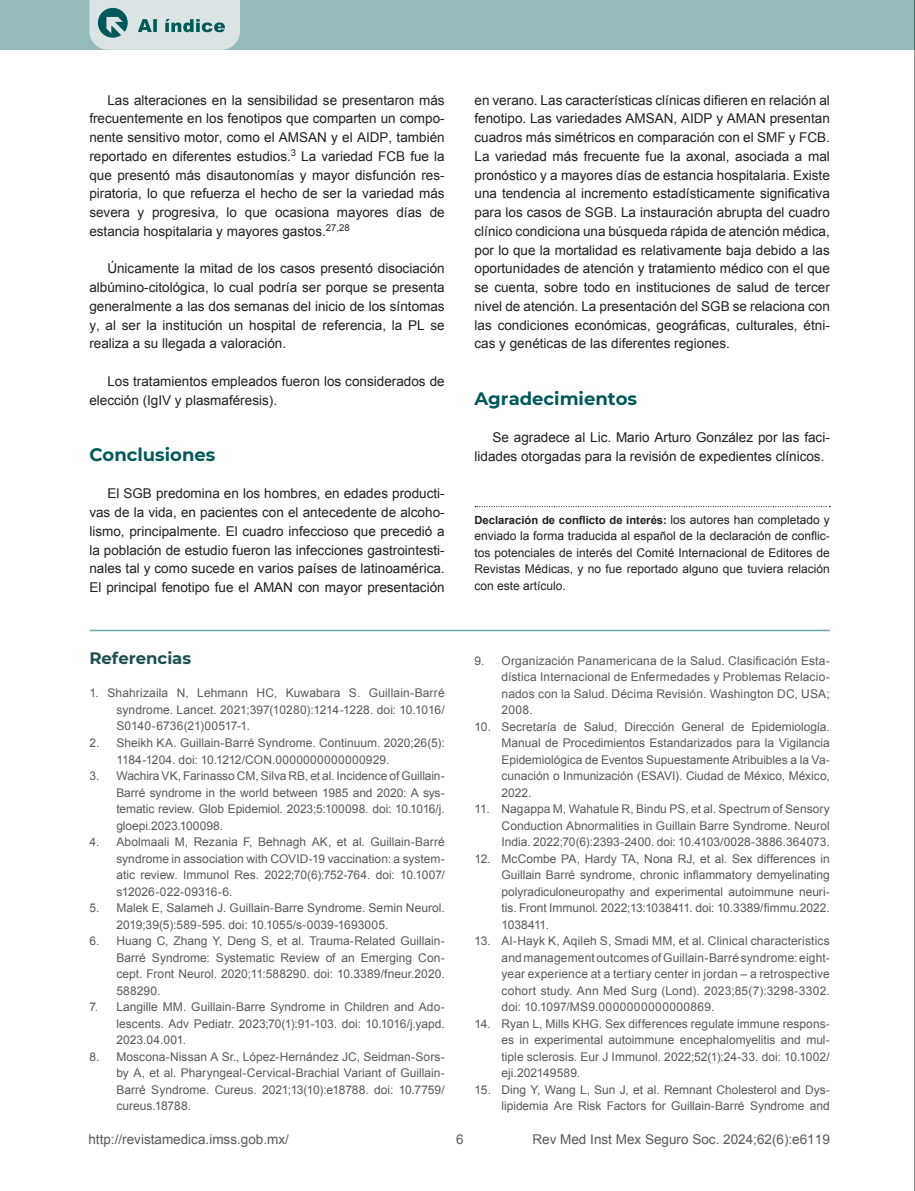
<style>
.page{position:relative;width:915px;height:1191px;background:#fff}
.page>*{position:absolute;margin:0;border:0;box-sizing:border-box;transform-origin:0 0}
.t1{font:700 18px "Montserrat";color:#01585b}
.t2{font:700 16.5px "Montserrat";color:#1c4f4f}
.t3{font:13.5px/18.8px "Arial";color:#231f20;text-align:justify}
.t4{font:13.5px "Arial";color:#58595b}
.t5{font:12px/16.5px "Arial";color:#58595b;text-align:justify}
.t6{font:12px/16.5px "Arial";color:#231f20;text-align:justify}
.t7{font:700 11.25px "Arial";color:#231f20}
.s1{font-weight:400;font-size:12px}
</style>
<div class="page">
<div style="left:0;top:0;width:914px;height:50px;background:#93bbbb"></div>
<hr style="left:90px;top:629px;width:739px;height:2px;background:#70a6a6">
<svg style="left:475px;top:506px;width:355px;height:1px"></svg>
<hr style="left:914px;top:0;width:1px;height:1191px;background:#231f20">
<svg style="left:89px;top:0;width:151px;height:50px;background:#bbcfcf"></svg>
<p class="t3" style="left:89px;top:91px;width:357px;text-indent:18px">Las alteraciones en la sensibilidad se presentaron más frecuentemente en los fenotipos que comparten un compo&shy;nente sensitivo motor, como el AMSAN y el AIDP, también reportado en diferentes estudios.<sup>3</sup> La variedad FCB fue la que presentó más disautonomías y mayor disfunción res&shy;piratoria, lo que refuerza el hecho de ser la variedad más severa y progresiva, lo que ocasiona mayores días de estancia hospitalaria y mayores gastos.<sup>27,28</sup></p>
<p class="t3" style="left:89px;top:259px;width:357px;text-indent:18px">Únicamente la mitad de los casos presentó disociación albúmino-citológica, lo cual podría ser porque se presenta generalmente a las dos semanas del inicio de los síntomas y, al ser la institución un hospital de referencia, la PL se realiza a su llegada a valoración.</p>
<p class="t3" style="left:89px;top:372px;width:357px;text-indent:18px">Los tratamientos empleados fueron los considerados de elección (IgIV y plasmaféresis).</p>
<h1 class="t1" style="left:89px;top:441px;width:127px">Conclusiones</h1>
<p class="t3" style="left:89px;top:484px;width:357px;text-indent:18px">El SGB predomina en los hombres, en edades producti&shy;vas de la vida, en pacientes con el antecedente de alcoho&shy;lismo, principalmente. El cuadro infeccioso que precedió a la población de estudio fueron las infecciones gastrointesti&shy;nales tal y como sucede en varios países de latinoamérica.<br>El principal fenotipo fue el AMAN con mayor presentación</p>
<h2 class="t2" style="left:89px;top:646px;width:103px">Referencias</h2>
<p class="t5" style="left:116px;top:685px;width:330px;text-indent:-27px">1. Shahrizaila N, Lehmann HC, Kuwabara S. Guillain-Barré syndrome. Lancet. 2021;397(10280):1214-1228. doi: 10.1016/ S0140-6736(21)00517-1.</p>
<p class="t5" style="left:116px;top:734px;width:330px;text-indent:-27px">2. Sheikh KA. Guillain-Barré Syndrome. Continuum. 2020;26(5):<br>1184-1204. doi: 10.1212/CON.0000000000000929.</p>
<p class="t5" style="left:116px;top:767px;width:330px;text-indent:-27px">3. Wachira VK, Farinasso CM, Silva RB, et al. Incidence of Guillain-Barré syndrome in the world between 1985 and 2020: A sys&shy;tematic review. Glob Epidemiol. 2023;5:100098. doi: 10.1016/j. gloepi.2023.100098.</p>
<p class="t5" style="left:116px;top:833px;width:330px;text-indent:-27px">4. Abolmaali M, Rezania F, Behnagh AK, et al. Guillain-Barré syndrome in association with COVID-19 vaccination: a system&shy;atic review. Immunol Res. 2022;70(6):752-764. doi: 10.1007/ s12026-022-09316-6.</p>
<p class="t5" style="left:116px;top:899px;width:330px;text-indent:-27px">5. Malek E, Salameh J. Guillain-Barre Syndrome. Semin Neurol.<br>2019;39(5):589-595. doi: 10.1055/s-0039-1693005.</p>
<p class="t5" style="left:116px;top:932px;width:330px;text-indent:-27px">6. Huang C, Zhang Y, Deng S, et al. Trauma-Related Guillain-Barré Syndrome: Systematic Review of an Emerging Con&shy;cept. Front Neurol. 2020;11:588290. doi: 10.3389/fneur.2020.<br>588290.</p>
<p class="t5" style="left:116px;top:998px;width:330px;text-indent:-27px">7. Langille MM. Guillain-Barre Syndrome in Children and Ado&shy;lescents. Adv Pediatr. 2023;70(1):91-103. doi: 10.1016/j.yapd.<br>2023.04.001.</p>
<p class="t5" style="left:116px;top:1048px;width:330px;text-indent:-27px">8. Moscona-Nissan A Sr., López-Hernández JC, Seidman-Sors&shy;by A, et al. Pharyngeal-Cervical-Brachial Variant of Guillain-Barré Syndrome. Cureus. 2021;13(10):e18788. doi: 10.7759/ cureus.18788.</p>
<p class="t3" style="left:474px;top:91px;width:357px">en verano. Las características clínicas difieren en relación al fenotipo. Las variedades AMSAN, AIDP y AMAN presentan cuadros más simétricos en comparación con el SMF y FCB.<br>La variedad más frecuente fue la axonal, asociada a mal pronóstico y a mayores días de estancia hospitalaria. Existe una tendencia al incremento estadísticamente significativa para los casos de SGB. La instauración abrupta del cuadro clínico condiciona una búsqueda rápida de atención médica, por lo que la mortalidad es relativamente baja debido a las oportunidades de atención y tratamiento médico con el que se cuenta, sobre todo en instituciones de salud de tercer nivel de atención. La presentación del SGB se relaciona con las condiciones económicas, geográficas, culturales, étni&shy;cas y genéticas de las diferentes regiones.</p>
<h1 class="t1" style="left:474px;top:385px;width:164px">Agradecimientos</h1>
<p class="t3" style="left:474px;top:428px;width:357px;text-indent:18px">Se agradece al Lic. Mario Arturo González por las faci&shy;lidades otorgadas para la revisión de expedientes clínicos.</p>
<p class="t7" style="left:474px;top:512px;width:357px">Declaración de conflicto de interés: <span class="s1">los autores han completado y</span></p>
<p class="t6" style="left:474px;top:528px;width:357px">enviado la forma traducida al español de la declaración de conflic&shy;tos potenciales de interés del Comité Internacional de Editores de Revistas Médicas, y no fue reportado alguno que tuviera relación con este artículo.</p>
<p class="t5" style="left:501px;top:652px;width:330px;text-indent:-27px">9. Organización Panamericana de la Salud. Clasificación Esta&shy;dística Internacional de Enfermedades y Problemas Relacio&shy;nados con la Salud. Décima Revisión. Washington DC, USA; 2008.</p>
<p class="t5" style="left:501px;top:718px;width:330px;text-indent:-27px">10. Secretaría de Salud, Dirección General de Epidemiología.<br>Manual de Procedimientos Estandarizados para la Vigilancia Epidemiológica de Eventos Supuestamente Atribuibles a la Va&shy;cunación o Inmunización (ESAVI). Ciudad de México, México, 2022.</p>
<p class="t5" style="left:501px;top:801px;width:330px;text-indent:-27px">11. Nagappa M, Wahatule R, Bindu PS, et al. Spectrum of Sensory Conduction Abnormalities in Guillain Barre Syndrome. Neurol India. 2022;70(6):2393-2400. doi: 10.4103/0028-3886.364073.</p>
<p class="t5" style="left:501px;top:850px;width:330px;text-indent:-27px">12. McCombe PA, Hardy TA, Nona RJ, et al. Sex differences in Guillain Barré syndrome, chronic inflammatory demyelinating polyradiculoneuropathy and experimental autoimmune neuri&shy;tis. Front Immunol. 2022;13:1038411. doi: 10.3389/fimmu.2022.<br>1038411.</p>
<p class="t5" style="left:501px;top:933px;width:330px;text-indent:-27px">13. Al-Hayk K, Aqileh S, Smadi MM, et al. Clinical characteristics and management outcomes of Guillain-Barré syndrome: eight&shy;year experience at a tertiary center in jordan – a retrospective cohort study. Ann Med Surg (Lond). 2023;85(7):3298-3302. doi: 10.1097/MS9.0000000000000869.</p>
<p class="t5" style="left:501px;top:1015px;width:330px;text-indent:-27px">14. Ryan L, Mills KHG. Sex differences regulate immune respons&shy;es in experimental autoimmune encephalomyelitis and mul&shy;tiple sclerosis. Eur J Immunol. 2022;52(1):24-33. doi: 10.1002/ eji.202149589.</p>
<p class="t5" style="left:474px;top:1081px;width:357px;text-align:right">15. Ding Y, Wang L, Sun J, et al. Remnant Cholesterol and Dys&shy;lipidemia Are Risk Factors for Guillain-Barré Syndrome and</p>
<p class="t4" style="left:88px;top:1130px;width:202px">http://revistamedica.imss.gob.mx/</p>
<p class="t4" style="left:456px;top:1130px;width:9px">6</p>
<p class="t4" style="left:532px;top:1130px;width:299px">Rev Med Inst Mex Seguro Soc. 2024;62(6):e6119</p>
</div>
